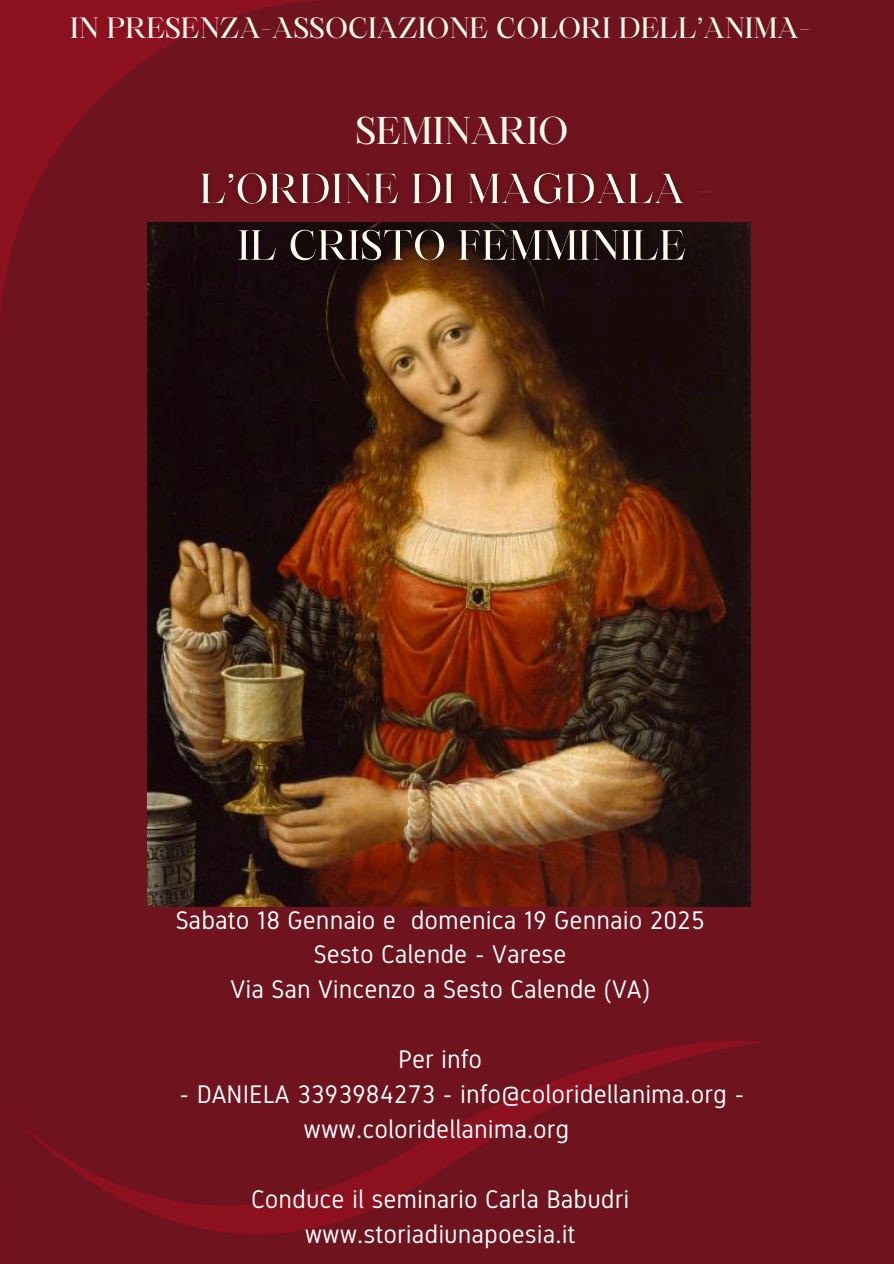
<style>
.page{position:relative;width:894px;height:1264px;background:#fff}
.page>*{position:absolute;margin:0;border:0;box-sizing:border-box;transform-origin:0 0}
.t1{font:37.05px "Maharlika";color:#fffbef}
.t2{font:28.05px "Maharlika";color:#fffbef}
.t3{font:25.5px "Gidole";color:#fff}
</style>
<div class="page">
<div style="left:0;top:0;width:893px;height:1263px;background:#6f131e"></div>
<svg style="left:0;top:0;width:323px;height:323px"></svg>
<img style="left:147px;top:222px;width:603px;height:684px">
<svg style="left:8px;top:1040px;width:755px;height:194px"></svg>
<img style="left:189px;top:163px;width:537px;height:110px">
<p class="t2" style="left:70px;top:17px;width:741px">IN PRESENZA-ASSOCIAZIONE COLORI DELL’ANIMA-</p>
<h2 class="t1" style="left:355px;top:116px;width:215px">SEMINARIO</h2>
<h1 class="t3" style="left:176px;top:905px;width:530px">Sabato 18 Gennaio e domenica 19 Gennaio 2025</h1>
<p class="t3" style="left:314px;top:940px;width:254px">Sesto Calende - Varese</p>
<p class="t3" style="left:230px;top:975px;width:420px">Via San Vincenzo a Sesto Calende (VA)</p>
<p class="t3" style="left:398px;top:1044px;width:85px">Per info</p>
<p class="t3" style="left:179px;top:1079px;width:566px">- DANIELA 3393984273 - info@coloridellanima.org -</p>
<p class="t3" style="left:303px;top:1114px;width:267px">www.coloridellanima.org</p>
<p class="t3" style="left:251px;top:1184px;width:380px">Conduce il seminario Carla Babudri</p>
<p class="t3" style="left:304px;top:1219px;width:272px">www.storiadiunapoesia.it</p>
</div>
